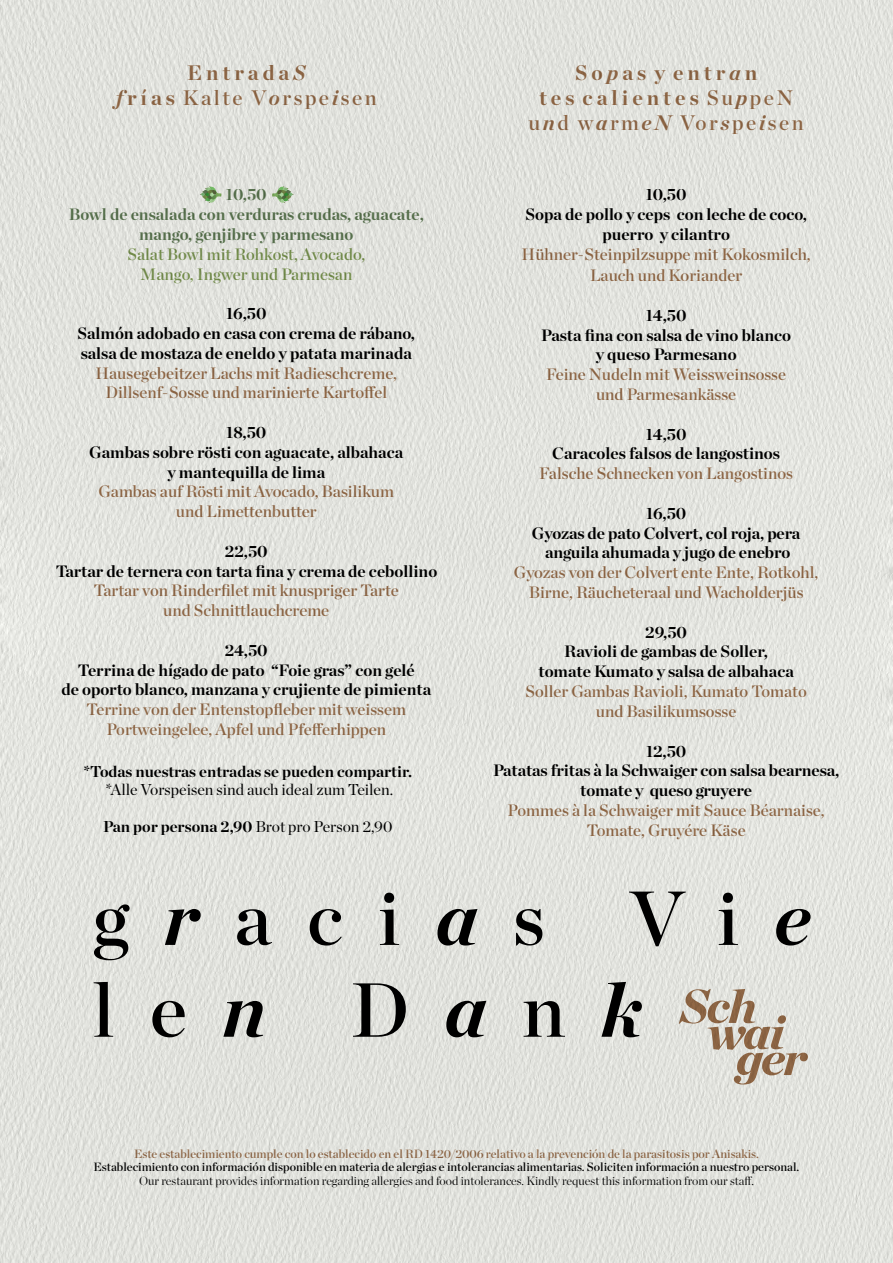
<style>
.page{position:relative;width:893px;height:1263px;background:#fff}
.page>*{position:absolute;margin:0;border:0;box-sizing:border-box;transform-origin:0 0}
.t1{font:76.5px/91.8px "Chronicle Display Semi";letter-spacing:.46em;color:#000}
.t2{font:21px "Chronicle Display Semi";letter-spacing:.12em;color:#9d704d}
.t3{font:700 21px/25.2px "Chronicle Display";color:#9d704d;text-align:center}
.t4{font:700 16.5px/19.8px "Chronicle Display";color:#000;text-align:center}
.t5{font:16.5px/19.8px "Chronicle Display Semi";color:#9d704d;text-align:center}
.t6{font:700 16.5px/19.8px "Chronicle Display";color:#617d57;text-align:center}
.t7{font:16.5px/19.8px "Chronicle Display Semi";color:#809c54;text-align:center}
.t8{font:700 15.75px "Chronicle Display";color:#000}
.t9{font:15.75px "Chronicle Display";color:#000}
.t10{font:12px "Chronicle Display Semi";color:#000}
.t11{font:300 12px "Chronicle Display";color:#000}
.t12{font:12px "Chronicle Display Semi";color:#9d704d}
.s1{font-style:italic}
.s2{font-family:"Chronicle Display";font-weight:700;font-style:italic}
.s3{font-family:"Chronicle Display";font-weight:700}
.s4{font-weight:400}
.s5{font-family:"Chronicle Display Semi";font-weight:400}
</style>
<div class="page">
<img style="left:0;top:0;width:893px;height:1263px">
<svg style="left:200px;top:186px;width:22px;height:17px"></svg>
<svg style="left:272px;top:186px;width:21px;height:17px"></svg>
<svg style="left:679px;top:989px;width:129px;height:95px"></svg>
<p class="t3" style="left:187px;top:59px;width:120px">E n t r a d a <span class="s1">S</span></p>
<p class="t2" style="left:116px;top:81px;width:262px"><span class="s2">f</span> <span class="s3">r í a s</span> Kalte V<span class="s2">o</span>rspe<span class="s2">i</span>sen</p>
<p class="t6" style="left:69px;top:183px;width:357px">10,50<br>Bowl de ensalada con verduras crudas, aguacate, mango, genjibre y parmesano</p>
<p class="t7" style="left:127px;top:243px;width:239px">Salat Bowl mit Rohkost, Avocado,<br>Mango, Ingwer und Parmesan</p>
<p class="t4" style="left:77px;top:302px;width:339px">16,50<br>Salmón adobado en casa con crema de rábano, salsa de mostaza de eneldo y patata marinada</p>
<p class="t5" style="left:95px;top:362px;width:303px">Hausegebeitzer Lachs mit Radieschcreme,<br>Dillsenf-Sosse und marinierte Kartoffel</p>
<p class="t4" style="left:89px;top:421px;width:315px">18,50<br>Gambas sobre rösti con aguacate, albahaca y mantequilla de lima</p>
<p class="t5" style="left:99px;top:480px;width:297px">Gambas auf Rösti mit Avocado, Basilikum und Limettenbutter</p>
<p class="t4" style="left:55px;top:540px;width:383px">22,50<br>Tartar de ternera con tarta fina y crema de cebollino</p>
<p class="t5" style="left:94px;top:579px;width:307px">Tartar von Rinderfilet mit knuspriger Tarte und Schnittlauchcreme</p>
<p class="t4" style="left:61px;top:639px;width:371px">24,50<br>Terrina de hígado de pato “Foie gras” con gelé<br>de oporto blanco, manzana y crujiente de pimienta</p>
<p class="t5" style="left:86px;top:698px;width:321px">Terrine von der Entenstopfleber mit weissem<br>Portweingelee, Apfel und Pfefferhippen</p>
<p class="t8" style="left:84px;top:758px;width:330px">*Todas nuestras entradas se pueden compartir.</p>
<p class="t9" style="left:106px;top:777px;width:289px">*Alle Vorspeisen sind auch ideal zum Teilen.</p>
<p class="t8" style="left:103px;top:814px;width:291px">Pan por persona 2,90 <span class="s4">Brot pro Person 2,90</span></p>
<p class="t3" style="left:539px;top:59px;width:256px">S o <span class="s1">p</span> a s y e n t r <span class="s1">a</span> n<br>t e s c a l i e n t e s <span class="s5">Su</span><span class="s1">p</span><span class="s5">peN</span></p>
<p class="t2" style="left:529px;top:107px;width:277px">u<span class="s2">n</span>d w<span class="s2">a</span>rm<span class="s2">eN</span> Vor<span class="s2">s</span>pe<span class="s2">i</span>sen</p>
<p class="t4" style="left:525px;top:183px;width:283px">10,50<br>Sopa de pollo y ceps con leche de coco, puerro y cilantro</p>
<p class="t5" style="left:522px;top:242px;width:291px;line-height:21.5px">Hühner-Steinpilzsuppe mit Kokosmilch,<br>Lauch und Koriander</p>
<p class="t4" style="left:541px;top:304px;width:251px">14,50<br>Pasta fina con salsa de vino blanco y queso Parmesano</p>
<p class="t5" style="left:546px;top:363px;width:242px">Feine Nudeln mit Weissweinsosse und Parmesankässe</p>
<p class="t4" style="left:552px;top:423px;width:229px">14,50<br>Caracoles falsos de langostinos</p>
<p class="t5" style="left:539px;top:462px;width:255px">Falsche Schnecken von Langostinos</p>
<p class="t4" style="left:532px;top:502px;width:270px">16,50<br>Gyozas de pato Colvert, col roja, pera anguila ahumada y jugo de enebro</p>
<p class="t5" style="left:514px;top:561px;width:306px">Gyozas von der Colvert ente Ente, Rotkohl,<br>Birne, Räucheteraal und Wacholderjüs</p>
<p class="t4" style="left:538px;top:621px;width:257px">29,50<br>Ravioli de gambas de Soller, tomate Kumato y salsa de albahaca</p>
<p class="t5" style="left:526px;top:680px;width:283px">Soller Gambas Ravioli, Kumato Tomato und Basilikumsosse</p>
<p class="t4" style="left:493px;top:740px;width:348px">12,50<br>Patatas fritas à la Schwaiger con salsa bearnesa, tomate y queso gruyere</p>
<p class="t5" style="left:508px;top:799px;width:319px">Pommes à la Schwaiger mit Sauce Béarnaise,<br>Tomate, Gruyére Käse</p>
<h1 class="t1" style="left:93px;top:867px;width:720px">g<span class="s2">r</span>aci<span class="s2">a</span>s Vi<span class="s2">e </span>le<span class="s2">n</span> D<span class="s2">a</span>n<span class="s2">k</span></h1>
<p class="t12" style="left:134px;top:1144px;width:626px">Este establecimiento cumple con lo establecido en el RD 1420/2006 relativo a la prevención de la parasitosis por Anisakis.</p>
<p class="t10" style="left:94px;top:1158px;width:707px">Establecimiento con información disponible en materia de alergias e intolerancias alimentarias. Soliciten información a nuestro personal.</p>
<p class="t11" style="left:139px;top:1171px;width:616px">Our restaurant provides information regarding allergies and food intolerances. Kindly request this information from our staff.</p>
</div>
